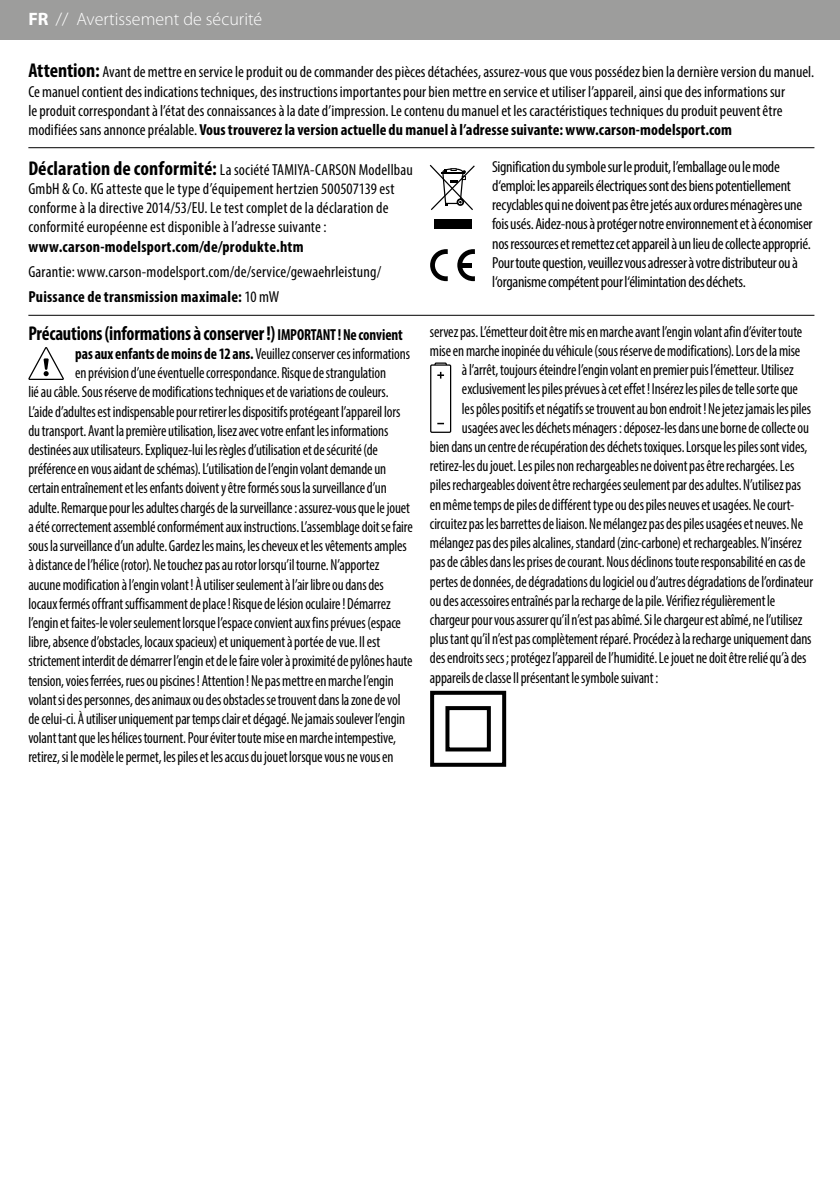
<style>
.page{position:relative;width:840px;height:1191px;background:#fff}
.page>*{position:absolute;margin:0;border:0;box-sizing:border-box;transform-origin:0 0}
.t1{font:700 condensed 20px "Myriad Pro";letter-spacing:-.015em;color:#000;scale:.93 1}
.t2{font:300 18px "Myriad Pro";color:#fff}
.t3{font:condensed 16px "Myriad Pro";letter-spacing:-.01em;color:#000;scale:.93 1}
.t4{font:condensed 16px/19.2px "Myriad Pro";letter-spacing:-.01em;color:#000}
.t5{font:condensed 16px/19.2px "Myriad Pro";letter-spacing:.01em;color:#000}
.t6{font:700 condensed 16px "Myriad Pro";letter-spacing:.015em;color:#000}
.s1{font-weight:700}
.s2{font-weight:700;font-size:20px}
.s3{font-size:16px}
</style>
<div class="page">
<div style="left:0;top:0;width:839px;height:40px;background:#9d9d9c"></div>
<hr style="left:28px;top:147px;width:786px;height:1px;background:#000">
<div style="left:433px;top:220px;width:38px;height:9px;background:#000"></div>
<svg style="left:429px;top:165px;width:45px;height:45px"></svg>
<svg style="left:430px;top:249px;width:17px;height:32px"></svg>
<svg style="left:457px;top:249px;width:17px;height:32px"></svg>
<hr style="left:460px;top:263px;width:11px;height:4px;background:#000">
<hr style="left:28px;top:315px;width:786px;height:1px;background:#000">
<svg style="left:28px;top:347px;width:36px;height:33px"></svg>
<div style="left:430px;top:691px;width:76px;height:76px;border:4px solid #000"></div>
<div style="left:445px;top:706px;width:45px;height:45px;border:4px solid #000"></div>
<div style="left:434px;top:362px;width:12px;height:7px;border:1px solid #000"></div>
<div style="left:430px;top:365px;width:20px;height:67px;background:#fff"></div>
<div style="left:430px;top:364px;width:21px;height:69px;border:1px solid #000"></div>
<svg style="left:437px;top:372px;width:6px;height:6px"></svg>
<p class="t2" style="left:28px;top:8px;width:235px"><span class="s1">FR</span> // Avertissement de sécurité</p>
<p class="t4" style="left:28px;top:62px;width:787px"><span class="s2">Attention:</span> Avant de mettre en service le produit ou de commander des pièces détachées, assurez-vous que vous possédez bien la dernière version du manuel.<br>Ce manuel contient des indications techniques, des instructions importantes pour bien mettre en service et utiliser l’appareil, ainsi que des informations sur<br>le produit correspondant à l’état des connaissances à la date d’impression. Le contenu du manuel et les caractéristiques techniques du produit peuvent être modifiées sans annonce préalable. <span class="s1">Vous trouverez la version actuelle du manuel à l’adresse suivante: www.carson-modelsport.com</span></p>
<p class="t5" style="left:28px;top:160px;width:386px"><span class="s2">Déclaration de conformité:</span> La société TAMIYA-CARSON Modellbau GmbH &amp; Co. KG atteste que le type d’équipement hertzien 500507139 est conforme à la directive 2014/53/EU. Le test complet de la déclaration de conformité européenne est disponible à l’adresse suivante :</p>
<p class="t6" style="left:28px;top:236px;width:277px">www.carson-modelsport.com/de/produkte.htm</p>
<p class="t5" style="left:28px;top:259px;width:354px;line-height:25.2px">Garantie: www.carson-modelsport.com/de/service/gewaehrleistung/<br><span class="s1">Puissance de transmission maximale:</span> 10 mW</p>
<p class="t4" style="left:492px;top:157px;width:321px">Signification du symbole sur le produit, l’emballage ou le mode d‘emploi: les appareils électriques sont des biens potentiellement recyclables qui ne doivent pas être jetés aux ordures ménagères une fois usés. Aidez-nous à protéger notre environnement et à économiser nos ressources et remettez cet appareil à un lieu de collecte approprié.<br>Pour toute question, veuillez vous adresser à votre distributeur ou à l‘organisme compétent pour l‘élimintation des déchets.</p>
<p class="t1" style="left:28px;top:321px;width:404px">Précautions (informations à conserver !) <span class="s3">IMPORTANT ! Ne convient</span></p>
<p class="t3" style="left:75px;top:344px;width:361px"><span class="s1">pas aux enfants de moins de 12 ans.</span> Veuillez conserver ces informations</p>
<p class="t3" style="left:75px;top:363px;width:335px">en prévision d’une éventuelle correspondance. Risque de strangulation</p>
<p class="t3" style="left:28px;top:382px;width:389px">lié au câble. Sous réserve de modifications techniques et de variations de couleurs.</p>
<p class="t3" style="left:28px;top:402px;width:401px">L’aide d’adultes est indispensable pour retirer les dispositifs protégeant l’appareil lors</p>
<p class="t3" style="left:28px;top:421px;width:388px">du transport. Avant la première utilisation, lisez avec votre enfant les informations</p>
<p class="t3" style="left:28px;top:440px;width:377px">destinées aux utilisateurs. Expliquez-lui les règles d’utilisation et de sécurité (de</p>
<p class="t3" style="left:28px;top:459px;width:386px">préférence en vous aidant de schémas). L’utilisation de l’engin volant demande un</p>
<p class="t3" style="left:28px;top:478px;width:387px">certain entraînement et les enfants doivent y être formés sous la surveillance d’un</p>
<p class="t3" style="left:28px;top:498px;width:411px">adulte. Remarque pour les adultes chargés de la surveillance : assurez-vous que le jouet</p>
<p class="t3" style="left:28px;top:517px;width:414px">a été correctement assemblé conformément aux instructions. L’assemblage doit se faire</p>
<p class="t3" style="left:28px;top:536px;width:408px">sous la surveillance d’un adulte. Gardez les mains, les cheveux et les vêtements amples</p>
<p class="t3" style="left:28px;top:555px;width:379px">à distance de l’hélice (rotor). Ne touchez pas au rotor lorsqu’il tourne. N’apportez</p>
<p class="t3" style="left:28px;top:574px;width:383px">aucune modification à l’engin volant ! À utiliser seulement à l’air libre ou dans des</p>
<p class="t3" style="left:28px;top:594px;width:391px">locaux fermés offrant suffisamment de place ! Risque de lésion oculaire ! Démarrez</p>
<p class="t3" style="left:28px;top:613px;width:402px">l’engin et faites-le voler seulement lorsque l’espace convient aux fins prévues (espace</p>
<p class="t3" style="left:28px;top:632px;width:379px">libre, absence d’obstacles, locaux spacieux) et uniquement à portée de vue. Il est</p>
<p class="t3" style="left:28px;top:651px;width:414px">strictement interdit de démarrer l’engin et de le faire voler à proximité de pylônes haute</p>
<p class="t3" style="left:28px;top:670px;width:394px">tension, voies ferrées, rues ou piscines ! Attention ! Ne pas mettre en marche l’engin</p>
<p class="t3" style="left:28px;top:690px;width:401px">volant si des personnes, des animaux ou des obstacles se trouvent dans la zone de vol</p>
<p class="t3" style="left:28px;top:709px;width:406px">de celui-ci. À utiliser uniquement par temps clair et dégagé. Ne jamais soulever l’engin</p>
<p class="t3" style="left:28px;top:728px;width:397px">volant tant que les hélices tournent. Pour éviter toute mise en marche intempestive,</p>
<p class="t3" style="left:28px;top:747px;width:394px">retirez, si le modèle le permet, les piles et les accus du jouet lorsque vous ne vous en</p>
<p class="t3" style="left:429px;top:322px;width:402px">servez pas. L’émetteur doit être mis en marche avant l’engin volant afin d’éviter toute</p>
<p class="t3" style="left:429px;top:341px;width:399px">mise en marche inopinée du véhicule (sous réserve de modifications). Lors de la mise</p>
<p class="t3" style="left:461px;top:360px;width:358px">à l’arrêt, toujours éteindre l’engin volant en premier puis l’émetteur. Utilisez</p>
<p class="t3" style="left:461px;top:379px;width:362px">exclusivement les piles prévues à cet effet ! Insérez les piles de telle sorte que</p>
<p class="t3" style="left:461px;top:399px;width:377px">les pôles positifs et négatifs se trouvent au bon endroit ! Ne jetez jamais les piles</p>
<p class="t3" style="left:461px;top:418px;width:374px">usagées avec les déchets ménagers : déposez-les dans une borne de collecte ou</p>
<p class="t3" style="left:429px;top:437px;width:407px">bien dans un centre de récupération des déchets toxiques. Lorsque les piles sont vides,</p>
<p class="t3" style="left:429px;top:456px;width:393px">retirez-les du jouet. Les piles non rechargeables ne doivent pas être rechargées. Les</p>
<p class="t3" style="left:429px;top:475px;width:400px">piles rechargeables doivent être rechargées seulement par des adultes. N’utilisez pas</p>
<p class="t3" style="left:429px;top:495px;width:393px">en même temps de piles de différent type ou des piles neuves et usagées. Ne court-</p>
<p class="t3" style="left:429px;top:514px;width:402px">circuitez pas les barrettes de liaison. Ne mélangez pas des piles usagées et neuves. Ne</p>
<p class="t3" style="left:429px;top:533px;width:401px">mélangez pas des piles alcalines, standard (zinc-carbone) et rechargeables. N’insérez</p>
<p class="t3" style="left:429px;top:552px;width:405px">pas de câbles dans les prises de courant. Nous déclinons toute responsabilité en cas de</p>
<p class="t3" style="left:429px;top:571px;width:413px">pertes de données, de dégradations du logiciel ou d’autres dégradations de l’ordinateur</p>
<p class="t3" style="left:429px;top:591px;width:373px">ou des accessoires entraînés par la recharge de la pile. Vérifiez régulièrement le</p>
<p class="t3" style="left:429px;top:610px;width:402px">chargeur pour vous assurer qu’il n’est pas abîmé. Si le chargeur est abîmé, ne l’utilisez</p>
<p class="t3" style="left:429px;top:629px;width:411px">plus tant qu’il n’est pas complètement réparé. Procédez à la recharge uniquement dans</p>
<p class="t3" style="left:429px;top:648px;width:406px">des endroits secs ; protégez l’appareil de l’humidité. Le jouet ne doit être relié qu’à des</p>
<p class="t3" style="left:429px;top:667px;width:247px">appareils de classe II présentant le symbole suivant :</p>
</div>
